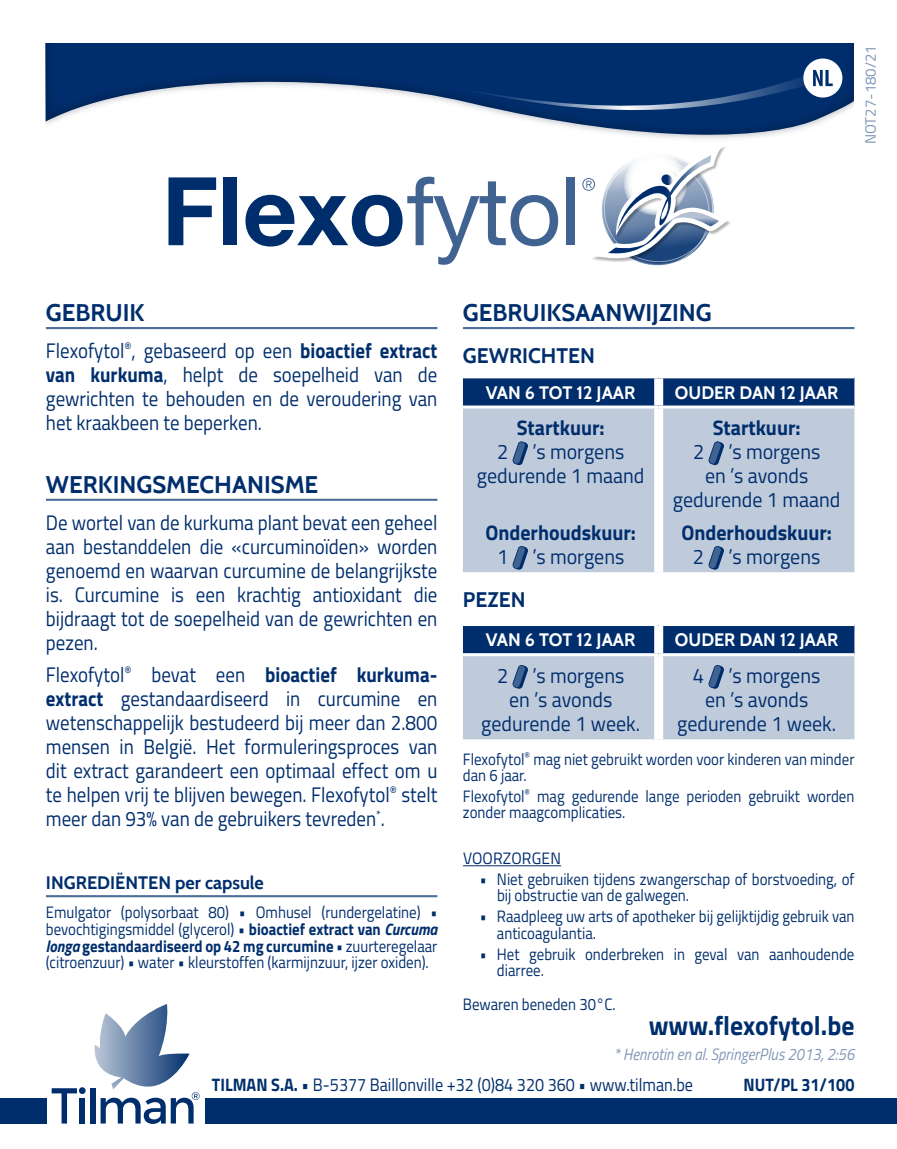
<style>
.page{position:relative;width:897px;height:1149px;background:#fff}
.page>*{position:absolute;margin:0;border:0;box-sizing:border-box;transform-origin:0 0}
.t1{font:700 27px "Titillium Web";color:#002e6d;scale:.95 1}
.t2{font:700 24px "Cabin";color:#002e6d}
.t3{font:21px/24px "Titillium Web";color:#002e6d;text-align:justify;scale:.9 1}
.t4{font:21px/24px "Titillium Web";color:#002e6d;text-align:center;scale:.95 1}
.t5{font:700 21px "Titillium Web";color:#002e6d;scale:.95 1}
.t6{font:700 21px "Cabin";color:#002e6d}
.t7{font:18px "Titillium Web";color:#002e6d;scale:.9 1}
.t8{font:700 18px "Cabin";color:#fff}
.t9{font:700 18px "Cabin";color:#002e6d}
.t10{font:700 18px "Titillium Web";color:#002e6d;scale:.9 1}
.t11{font:16.5px/16.5px "Titillium Web";color:#002e6d;scale:.9 1}
.t12{font:italic 16.5px "Titillium Web";color:#8097b6;scale:.9 1}
.t13{font:16.5px "Titillium Web";color:#002e6d;scale:.95 1}
.t14{font:15px "Titillium Web";color:#8097b6}
.s1{font-weight:700}
.s2{font-weight:700;font-style:italic}
</style>
<div class="page">
<svg style="left:45px;top:43px;width:808px;height:92px;fill:#002e6d"></svg>
<svg style="left:52px;top:1087px;width:34px;height:36px"></svg>
<div style="left:90px;top:1087px;width:5px;height:36px;background:#002e6d"></div>
<svg style="left:92px;top:1004px;width:107px;height:119px"></svg>
<div style="left:205px;top:1097px;width:691px;height:26px;background:#002e6d"></div>
<div style="left:3px;top:1097px;width:43px;height:26px;background:#002e6d"></div>
<div style="left:0;top:1097px;width:25px;height:26px;background:#002e6d"></div>
<svg style="left:168px;top:177px;width:48px;height:68px"></svg>
<div style="left:224px;top:177px;width:13px;height:68px;background:#002e6d"></div>
<div style="left:566px;top:177px;width:8px;height:68px;background:#406392"></div>
<svg style="left:245px;top:177px;width:313px;height:88px"></svg>
<img style="left:598px;top:221px;width:133px;height:41px">
<svg style="left:582px;top:147px;width:145px;height:113px"></svg>
<hr style="left:46px;top:327px;width:391px;height:2px;background:#4d6d99">
<hr style="left:46px;top:498px;width:391px;height:2px;background:#4d6d99">
<hr style="left:46px;top:894px;width:391px;height:2px;background:#4d6d99">
<hr style="left:463px;top:327px;width:391px;height:2px;background:#4d6d99">
<hr style="left:463px;top:865px;width:98px;height:1px;background:#002e6d">
<div style="left:463px;top:378px;width:391px;height:27px;background:#002e6d"></div>
<div style="left:463px;top:408px;width:391px;height:164px;background:#bfcbdb"></div>
<div style="left:654px;top:378px;width:9px;height:27px;background:#fff"></div>
<div style="left:654px;top:408px;width:9px;height:164px;background:#fff"></div>
<svg style="left:512px;top:441px;width:16px;height:24px"></svg>
<svg style="left:512px;top:546px;width:16px;height:24px"></svg>
<svg style="left:708px;top:441px;width:16px;height:24px"></svg>
<svg style="left:708px;top:546px;width:16px;height:24px"></svg>
<svg style="left:463px;top:624px;width:391px;height:115px;background:#95a8c3"></svg>
<svg style="left:425px;top:59px;width:422px;height:55px;background:#1d457d"></svg>
<p class="t14" style="left:859px;top:144px;width:101px;rotate:-90deg">NOT27-180/21</p>
<p class="t2" style="left:46px;top:298px;width:100px">GEBRUIK</p>
<p class="t3" style="left:46px;top:337px;width:436px">Flexofytol<sup>®</sup>, gebaseerd op een <span class="s1">bioactief extract van kurkuma</span>, helpt de soepelheid van de gewrichten te behouden en de veroudering van het kraakbeen te beperken.</p>
<p class="t2" style="left:46px;top:469px;width:274px">WERKINGSMECHANISME</p>
<p class="t3" style="left:46px;top:509px;width:436px">De wortel van de kurkuma plant bevat een geheel aan bestanddelen die «curcuminoïden» worden genoemd en waarvan curcumine de belangrijkste is. Curcumine is een krachtig antioxidant die bijdraagt tot de soepelheid van de gewrichten en pezen.</p>
<p class="t3" style="left:46px;top:661px;width:436px">Flexofytol<sup>®</sup> bevat een <span class="s1">bioactief kurkuma&shy;extract</span> gestandaardiseerd in curcumine en wetenschappelijk bestudeerd bij meer dan 2.800 mensen in België. Het formuleringsproces van dit extract garandeert een optimaal effect om u te helpen vrij te blijven bewegen. Flexofytol<sup>®</sup> stelt meer dan 93% van de gebruikers tevreden<sup>*</sup>.</p>
<p class="t9" style="left:46px;top:871px;width:219px">INGREDIËNTEN per capsule</p>
<p class="t11" style="left:46px;top:903px;width:436px;text-align:justify">Emulgator (polysorbaat 80) • Omhusel (rundergelatine) • bevochtigingsmiddel (glycerol) • <span class="s1">bioactief extract van</span> <span class="s2">Curcuma longa</span> <span class="s1">gestandaardiseerd op 42 mg curcumine</span> • zuurteregelaar (citroenzuur) • water • kleurstoffen (karmijnzuur, ijzer oxiden).</p>
<p class="t2" style="left:463px;top:298px;width:250px">GEBRUIKSAANWIJZING</p>
<p class="t6" style="left:463px;top:343px;width:133px">GEWRICHTEN</p>
<p class="t8" style="left:486px;top:381px;width:151px">VAN 6 TOT 12 JAAR</p>
<p class="t8" style="left:674px;top:381px;width:165px">OUDER DAN 12 JAAR</p>
<p class="t5" style="left:516px;top:411px;width:94px">Startkuur:</p>
<p class="t4" style="left:477px;top:438px;width:178px">2 ’s morgens gedurende 1 maand</p>
<p class="t5" style="left:485px;top:516px;width:160px">Onderhoudskuur:</p>
<p class="t4" style="left:497px;top:543px;width:136px">1 ’s morgens</p>
<p class="t5" style="left:712px;top:411px;width:94px">Startkuur:</p>
<p class="t4" style="left:672px;top:438px;width:178px">2 ’s morgens<br>en ’s avonds gedurende 1 maand</p>
<p class="t5" style="left:681px;top:516px;width:160px">Onderhoudskuur:</p>
<p class="t4" style="left:692px;top:543px;width:136px">2 ’s morgens</p>
<p class="t6" style="left:463px;top:586px;width:64px">PEZEN</p>
<p class="t8" style="left:486px;top:628px;width:151px">VAN 6 TOT 12 JAAR</p>
<p class="t8" style="left:674px;top:628px;width:165px">OUDER DAN 12 JAAR</p>
<p class="t4" style="left:481px;top:662px;width:169px">2 ’s morgens<br>en ’s avonds gedurende 1 week.</p>
<p class="t4" style="left:677px;top:662px;width:169px">4 ’s morgens<br>en ’s avonds gedurende 1 week.</p>
<p class="t11" style="left:463px;top:749px;width:436px">Flexofytol<sup>®</sup> mag niet gebruikt worden voor kinderen van minder dan 6 jaar.</p>
<p class="t11" style="left:463px;top:786px;width:436px">Flexofytol<sup>®</sup> mag gedurende lange perioden gebruikt worden zonder maagcomplicaties.</p>
<p class="t13" style="left:463px;top:846px;width:105px">VOORZORGEN</p>
<p class="t11" style="left:497px;top:869px;width:398px;text-indent:-17px">• Niet gebruiken tijdens zwangerschap of borstvoeding, of bij obstructie van de galwegen.</p>
<p class="t11" style="left:497px;top:907px;width:398px;text-indent:-17px">• Raadpleeg uw arts of apotheker bij gelijktijdig gebruik van anticoagulantia.</p>
<p class="t11" style="left:497px;top:944px;width:398px;text-indent:-17px">• Het gebruik onderbreken in geval van aanhoudende diarree.</p>
<p class="t11" style="left:463px;top:994px;width:171px">Bewaren beneden 30°C.</p>
<p class="t1" style="left:648px;top:1004px;width:218px">www.flexofytol.be</p>
<p class="t12" style="left:613px;top:1041px;width:269px">* Henrotin en al. SpringerPlus 2013, 2:56</p>
<p class="t7" style="left:212px;top:1070px;width:536px"><span class="s1">TILMAN S.A.</span> • B-5377 Baillonville +32 (0)84 320 360 • www.tilman.be</p>
<p class="t10" style="left:743px;top:1070px;width:125px">NUT/PL 31/100</p>
</div>
